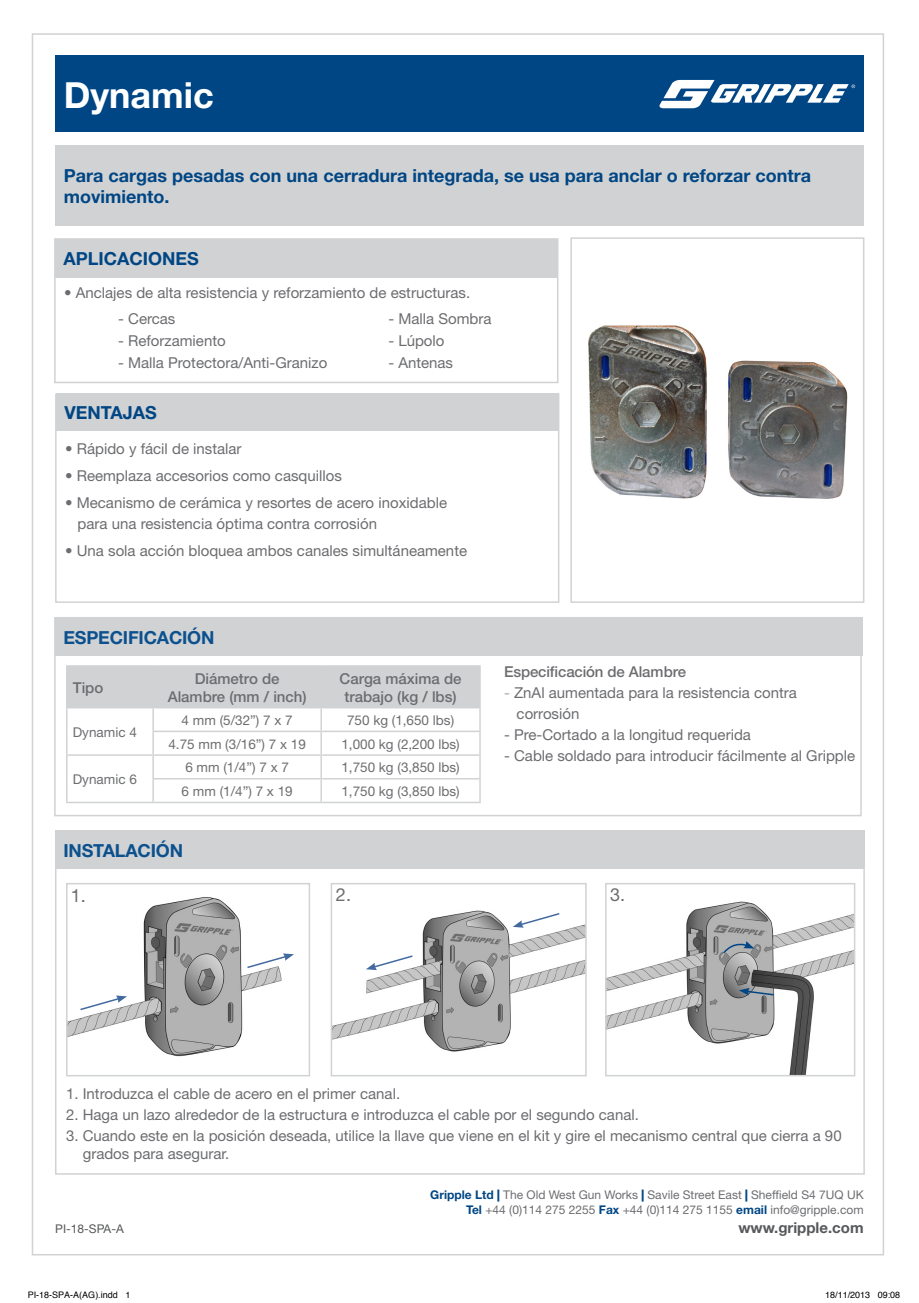
<style>
.page{position:relative;width:919px;height:1303px;background:#fff}
.page>*{position:absolute;margin:0;border:0;box-sizing:border-box;transform-origin:0 0}
.t1{font:700 36px "Helvetica Neue LT";color:#fff}
.t2{font:700 18px/21px "Helvetica Neue LT";color:#004684}
.t3{font:700 18px "Helvetica Neue LT";letter-spacing:-.01em;color:#0c518e}
.t4{font:18px "Helvetica Neue LT";color:#6c6d70}
.t5{font:15px/21px "Helvetica Neue LT";color:#6c6d70}
.t6{font:500 15px/18px "Helvetica Neue LT";color:#6c6d70;text-align:center}
.t7{font:700 15px "Helvetica Neue LT";color:#57585a}
.t8{font:13.5px "Helvetica Neue LT";color:#6c6d70}
.t9{font:12px/15px "Helvetica Neue LT";color:#6c6d70;text-align:right}
.t10{font:12px "Helvetica Neue LT";color:#57585a}
.t11{font:9px "Helvetica";color:#000}
.s1{color:#a8a9ad}
.s2{font-weight:700;color:#004684}
.s3{font-weight:900;color:#004684}
</style>
<div class="page">
<img style="left:588px;top:325px;width:260px;height:174px">
<div style="left:570px;top:237px;width:294px;height:366px;border:2px solid #d1d2d4"></div>
<div style="left:54px;top:617px;width:807px;height:199px;border:2px solid #d1d2d4"></div>
<div style="left:55px;top:394px;width:504px;height:209px;border:2px solid #d1d2d4"></div>
<div style="left:55px;top:145px;width:808px;height:80px;background:#d1d2d4"></div>
<div style="left:56px;top:393px;width:502px;height:37px;background:#d1d2d4"></div>
<div style="left:55px;top:617px;width:807px;height:38px;background:#d1d2d4"></div>
<div style="left:55px;top:830px;width:809px;height:38px;background:#d1d2d4"></div>
<div style="left:55px;top:55px;width:808px;height:77px;background:#004684"></div>
<svg style="left:659px;top:80px;width:196px;height:28px"></svg>
<img style="left:69px;top:897px;width:213px;height:160px">
<div style="left:66px;top:883px;width:244px;height:193px;border:2px solid #d1d2d4"></div>
<img style="left:333px;top:910px;width:250px;height:142px">
<div style="left:330px;top:883px;width:256px;height:193px;border:2px solid #d1d2d4"></div>
<img style="left:608px;top:901px;width:244px;height:172px">
<div style="left:605px;top:883px;width:250px;height:193px;border:2px solid #d1d2d4"></div>
<svg style="left:79px;top:995px;width:48px;height:16px"></svg>
<svg style="left:245px;top:953px;width:49px;height:16px"></svg>
<svg style="left:512px;top:912px;width:49px;height:15px"></svg>
<svg style="left:366px;top:954px;width:48px;height:16px"></svg>
<svg style="left:738px;top:988px;width:37px;height:8px"></svg>
<svg style="left:721px;top:940px;width:33px;height:15px"></svg>
<div style="left:54px;top:238px;width:504px;height:145px;border:2px solid #d1d2d4"></div>
<div style="left:55px;top:239px;width:502px;height:38px;background:#d1d2d4"></div>
<hr style="left:66px;top:665px;width:87px;height:2px;background:#d1d2d4">
<hr style="left:153px;top:665px;width:168px;height:2px;background:#d1d2d4">
<hr style="left:321px;top:665px;width:159px;height:2px;background:#d1d2d4">
<svg style="left:66px;top:667px;width:414px;height:134px"></svg>
<hr style="left:66px;top:801px;width:87px;height:2px;background:#d1d2d4">
<hr style="left:153px;top:801px;width:168px;height:2px;background:#d1d2d4">
<hr style="left:321px;top:801px;width:159px;height:2px;background:#d1d2d4">
<p class="t1" style="left:64px;top:73px;width:151px">Dynamic</p>
<p class="t2" style="left:64px;top:164px;width:749px">Para cargas pesadas con una cerradura integrada, se usa para anclar o reforzar contra movimiento.</p>
<p class="t2" style="left:63px;top:248px;width:137px">APLICACIONES</p>
<p class="t5" style="left:64px;top:282px;width:407px">• Anclajes de alta resistencia y reforzamiento de estructuras.</p>
<p class="t5" style="left:118px;top:307px;width:59px">- Cercas</p>
<p class="t5" style="left:388px;top:307px;width:105px">- Malla Sombra</p>
<p class="t5" style="left:118px;top:330px;width:109px">- Reforzamiento</p>
<p class="t5" style="left:388px;top:330px;width:58px">- Lúpolo</p>
<p class="t5" style="left:118px;top:352px;width:211px">- Malla Protectora/Anti-Granizo</p>
<p class="t5" style="left:388px;top:352px;width:66px">- Antenas</p>
<p class="t2" style="left:64px;top:402px;width:94px">VENTAJAS</p>
<p class="t5" style="left:65px;top:438px;width:178px">• Rápido y fácil de instalar</p>
<p class="t5" style="left:65px;top:465px;width:278px">• Reemplaza accesorios como casquillos</p>
<p class="t5" style="left:78px;top:492px;width:371px;text-indent:-13px">• Mecanismo de cerámica y resortes de acero inoxidable para una resistencia óptima contra corrosión</p>
<p class="t5" style="left:65px;top:540px;width:403px">• Una sola acción bloquea ambos canales simultáneamente</p>
<p class="t3" style="left:63px;top:627px;width:152px">ESPECIFICACIÓN</p>
<p class="t6" style="left:73px;top:678px;width:32px">Tipo</p>
<p class="t6" style="left:168px;top:669px;width:140px">Diámetro de<br>Alambre (mm / inch)</p>
<p class="t6" style="left:339px;top:669px;width:123px">Carga máxima de trabajo (kg / lbs)</p>
<p class="t8" style="left:73px;top:724px;width:66px">Dynamic 4</p>
<p class="t8" style="left:182px;top:712px;width:113px">4 mm (5/32”) 7 x 7</p>
<p class="t8" style="left:347px;top:712px;width:109px">750 kg (1,650 lbs)</p>
<p class="t8" style="left:168px;top:735px;width:139px">4.75 mm (3/16”) 7 x 19</p>
<p class="t8" style="left:341px;top:735px;width:120px">1,000 kg (2,200 lbs)</p>
<p class="t8" style="left:73px;top:771px;width:66px">Dynamic 6</p>
<p class="t8" style="left:185px;top:759px;width:105px">6 mm (1/4”) 7 x 7</p>
<p class="t8" style="left:341px;top:759px;width:120px">1,750 kg (3,850 lbs)</p>
<p class="t8" style="left:182px;top:783px;width:113px">6 mm (1/4”) 7 x 19</p>
<p class="t8" style="left:341px;top:783px;width:120px">1,750 kg (3,850 lbs)</p>
<p class="t3" style="left:63px;top:839px;width:121px">INSTALACIÓN</p>
<p class="t6" style="left:504px;top:662px;width:183px">Especificación de Alambre</p>
<p class="t5" style="left:516px;top:682px;width:282px;text-indent:-13px"><span class="s1">-</span> ZnAl aumentada para la resistencia contra corrosión</p>
<p class="t5" style="left:504px;top:724px;width:248px">- Pre-Cortado a la longitud requerida</p>
<p class="t5" style="left:504px;top:745px;width:352px">- Cable soldado para introducir fácilmente al Gripple</p>
<p class="t4" style="left:71px;top:884px;width:17px">1.</p>
<p class="t4" style="left:336px;top:884px;width:17px">2.</p>
<p class="t4" style="left:610px;top:884px;width:17px">3.</p>
<p class="t5" style="left:66px;top:1082px;width:335px">1. Introduzca el cable de acero en el primer canal.</p>
<p class="t5" style="left:66px;top:1103px;width:574px">2. Haga un lazo alrededor de la estructura e introduzca el cable por el segundo canal.</p>
<p class="t5" style="left:83px;top:1126px;width:760px;line-height:18px;text-indent:-17px">3. Cuando este en la posición deseada, utilice la llave que viene en el kit y gire el mecanismo central que cierra a 90 grados para asegurar.</p>
<p class="t9" style="left:430px;top:1186px;width:435px"><span class="s2">Gripple Ltd</span> <span class="s3">|</span> The Old West Gun Works <span class="s3">|</span> Savile Street East <span class="s3">|</span> Sheffield S4 7UQ UK<br><span class="s2">Tel</span> +44 (0)114 275 2255 <span class="s2">Fax</span> +44 (0)114 275 1155 <span class="s2">email</span> info@gripple.com</p>
<p class="t10" style="left:55px;top:1222px;width:70px">PI-18-SPA-A</p>
<p class="t7" style="left:738px;top:1218px;width:127px">www.gripple.com</p>
<p class="t11" style="left:28px;top:1288px;width:104px">PI-18-SPA-A(AG).indd 1</p>
<p class="t11" style="left:825px;top:1288px;width:77px">18/11/2013 09:08</p>
</div>
